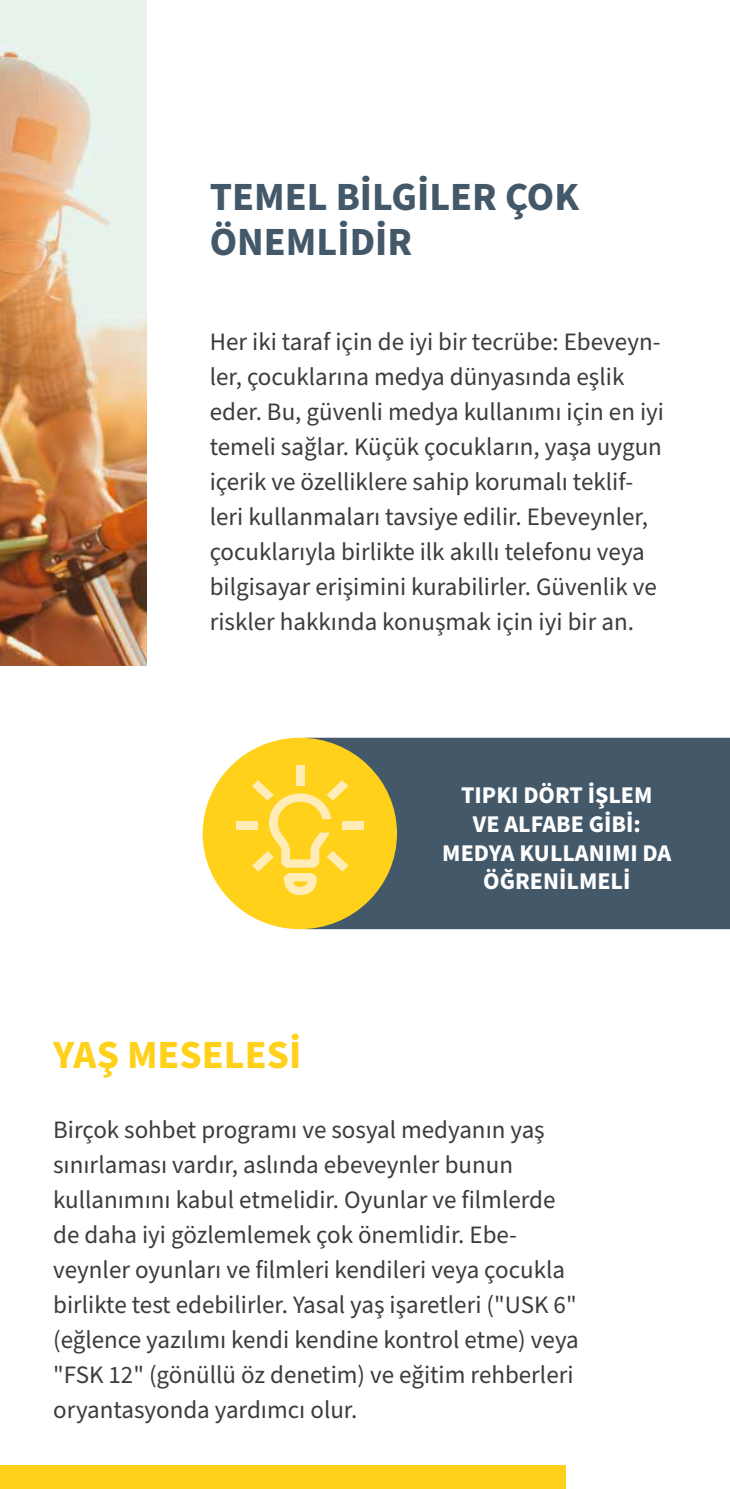
<style>
.page{position:relative;width:730px;height:1489px;background:#fff}
.page>*{position:absolute;margin:0;border:0;box-sizing:border-box;transform-origin:0 0}
.t1{font:700 40px/45px "Source Sans Pro";color:#435869}
.t2{font:700 40px "Source Sans Pro";color:#ffd11b}
.t3{font:25px/35px "Source Sans Pro";color:#3c3c3b}
.t4{font:700 24px/28.8px "Source Sans Pro";color:#fff;text-align:center}
</style>
<div class="page">
<img style="left:0;top:0;width:147px;height:665px">
<div style="left:0;top:1464px;width:566px;height:24px;background:#ffd11b"></div>
<div style="left:204px;top:737px;width:526px;height:192px;background:#435869"></div>
<div style="left:203px;top:737px;width:194px;height:192px;background:#ffd11b;border-radius:50%"></div>
<div style="left:296px;top:765px;width:9px;height:21px;background:#ffecb6"></div>
<div style="left:342px;top:821px;width:22px;height:9px;background:#ffecb6"></div>
<div style="left:236px;top:821px;width:22px;height:9px;background:#ffecb6"></div>
<svg style="left:252px;top:780px;width:96px;height:115px"></svg>
<h2 class="t1" style="left:210px;top:175px;width:371px">TEMEL BİLGİLER ÇOK<br>ÖNEMLİDİR</h2>
<p class="t3" style="left:210px;top:325px;width:456px">Her iki taraf için de iyi bir tecrübe: Ebeveyn&shy;ler, çocuklarına medya dünyasında eşlik eder. Bu, güvenli medya kullanımı için en iyi temeli sağlar. Küçük çocukların, yaşa uygun içerik ve özelliklere sahip korumalı teklif&shy;leri kullanmaları tavsiye edilir. Ebeveynler, çocuklarıyla birlikte ilk akıllı telefonu veya bilgisayar erişimini kurabilirler. Güvenlik ve riskler hakkında konuşmak için iyi bir an.</p>
<h2 class="t2" style="left:53px;top:1027px;width:250px">YAŞ MESELESİ</h2>
<p class="t4" style="left:442px;top:781px;width:231px">TIPKI DÖRT İŞLEM<br>VE ALFABE GİBİ:<br>MEDYA KULLANIMI DA<br>ÖĞRENİLMELİ</p>
<p class="t3" style="left:53px;top:1113px;width:527px">Birçok sohbet programı ve sosyal medyanın yaş sınırlaması vardır, aslında ebeveynler bunun kullanımını kabul etmelidir. Oyunlar ve filmlerde de daha iyi gözlemlemek çok önemlidir. Ebe&shy;veynler oyunları ve filmleri kendileri veya çocukla birlikte test edebilirler. Yasal yaş işaretleri ("USK 6" (eğlence yazılımı kendi kendine kontrol etme) veya "FSK 12" (gönüllü öz denetim) ve eğitim rehberleri oryantasyonda yardımcı olur.</p>
</div>
